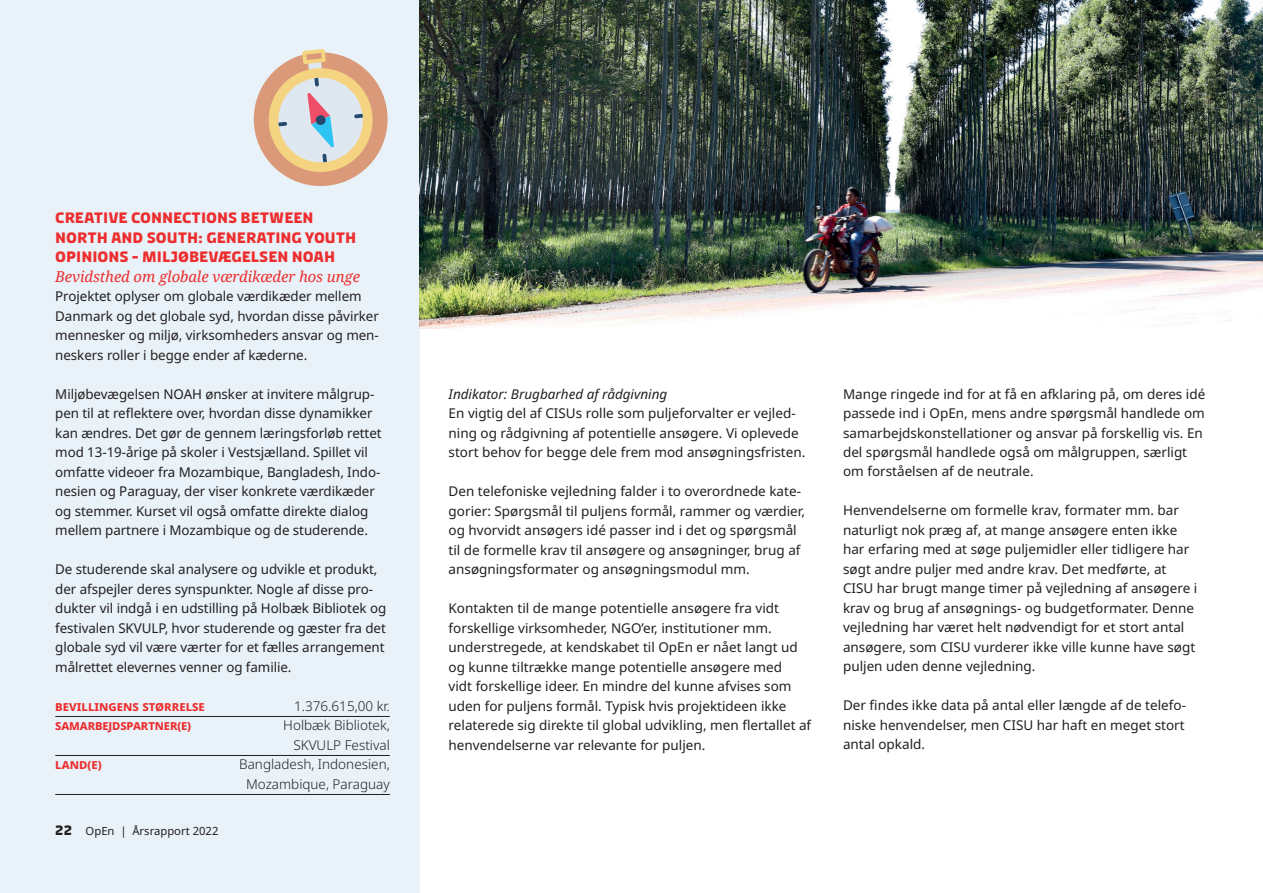
<style>
.page{position:relative;width:1263px;height:893px;background:#fff}
.page>*{position:absolute;margin:0;border:0;box-sizing:border-box;transform-origin:0 0}
.t1{font:700 15px/19.5px "Diplomacy Office";color:#ee2d2e}
.t2{font:italic 15px "Noto Serif";letter-spacing:-.005em;color:#ee2d2e}
.t3{font:13.5px/19.5px "Noto Sans";color:#231f20}
.t4{font:300 13.5px/19.5px "Noto Sans";color:#231f20;text-align:right}
.t5{font:700 13.5px "Noto Sans";color:#ee2d2e}
.t6{font:italic 13.5px "Noto Sans";color:#231f20}
.t7{font:11.25px "Noto Sans";color:#231f20}
.s1{font-family:"Diplomacy Office";font-weight:700;font-size:13.5px}
</style>
<div class="page">
<div style="left:0;top:0;width:420px;height:893px;background:#e8f2f8"></div>
<img style="left:420px;top:0;width:843px;height:329px">
<hr style="left:55px;top:716px;width:335px;height:1px;background:#231f20">
<hr style="left:55px;top:755px;width:335px;height:1px;background:#231f20">
<hr style="left:55px;top:794px;width:335px;height:1px;background:#231f20">
<div style="left:254px;top:52px;width:134px;height:134px;background:#da9978;border-radius:50%"></div>
<svg style="left:266px;top:49px;width:109px;height:126px"></svg>
<p class="t1" style="left:55px;top:208px;width:303px">CREATIVE CONNECTIONS BETWEEN<br>NORTH AND SOUTH: GENERATING YOUTH<br>OPINIONS - MILJØBEVÆGELSEN NOAH</p>
<p class="t2" style="left:55px;top:266px;width:306px">Bevidsthed om globale værdikæder hos unge</p>
<p class="t3" style="left:55px;top:287px;width:325px">Projektet oplyser om globale værdikæder mellem Danmark og det globale syd, hvordan disse påvirker mennesker og miljø, virksomheders ansvar og men&shy;neskers roller i begge ender af kæderne.</p>
<p class="t3" style="left:55px;top:384px;width:328px">Miljøbevægelsen NOAH ønsker at invitere målgrup&shy;pen til at reflektere over, hvordan disse dynamikker kan ændres. Det gør de gennem læringsforløb rettet mod 13-19-årige på skoler i Vestsjælland. Spillet vil omfatte videoer fra Mozambique, Bangladesh, Indo&shy;nesien og Paraguay, der viser konkrete værdikæder og stemmer. Kurset vil også omfatte direkte dialog mellem partnere i Mozambique og de studerende.</p>
<p class="t3" style="left:55px;top:560px;width:332px">De studerende skal analysere og udvikle et produkt, der afspejler deres synspunkter. Nogle af disse pro&shy;dukter vil indgå i en udstilling på Holbæk Bibliotek og festivalen SKVULP, hvor studerende og gæster fra det globale syd vil være værter for et fælles arrangement målrettet elevernes venner og familie.</p>
<p class="t5" style="left:55px;top:698px;width:151px">BEVILLINGENS STØRRELSE</p>
<p class="t4" style="left:294px;top:696px;width:97px">1.376.615,00 kr.</p>
<p class="t5" style="left:55px;top:717px;width:137px">SAMARBEJDSPARTNER(E)</p>
<p class="t4" style="left:283px;top:716px;width:108px">Holbæk Bibliotek,<br>SKVULP Festival</p>
<p class="t5" style="left:55px;top:756px;width:48px">LAND(E)</p>
<p class="t4" style="left:239px;top:755px;width:152px;text-align:center">Bangladesh, Indonesien,<br>Mozambique, Paraguay</p>
<p class="t7" style="left:55px;top:825px;width:165px"><span class="s1">22</span> OpEn | Årsrapport 2022</p>
<p class="t6" style="left:449px;top:384px;width:220px">Indikator: Brugbarhed af rådgivning</p>
<p class="t3" style="left:449px;top:404px;width:358px">En vigtig del af CISUs rolle som puljeforvalter er vejled&shy;ning og rådgivning af potentielle ansøgere. Vi oplevede stort behov for begge dele frem mod ansøgningsfristen.</p>
<p class="t3" style="left:449px;top:482px;width:358px">Den telefoniske vejledning falder i to overordnede kate&shy;gorier: Spørgsmål til puljens formål, rammer og værdier, og hvorvidt ansøgers idé passer ind i det og spørgsmål til de formelle krav til ansøgere og ansøgninger, brug af ansøgningsformater og ansøgningsmodul mm.</p>
<p class="t3" style="left:449px;top:599px;width:364px">Kontakten til de mange potentielle ansøgere fra vidt forskellige virksomheder, NGO’er, institutioner mm. understregede, at kendskabet til OpEn er nået langt ud og kunne tiltrække mange potentielle ansøgere med<br>vidt forskellige ideer. En mindre del kunne afvises som uden for puljens formål. Typisk hvis projektideen ikke relaterede sig direkte til global udvikling, men flertallet af henvendelserne var relevante for puljen.</p>
<p class="t3" style="left:843px;top:384px;width:364px">Mange ringede ind for at få en afklaring på, om deres idé passede ind i OpEn, mens andre spørgsmål handlede om samarbejdskonstellationer og ansvar på forskellig vis. En del spørgsmål handlede også om målgruppen, særligt om forståelsen af de neutrale.</p>
<p class="t3" style="left:843px;top:501px;width:356px">Henvendelserne om formelle krav, formater mm. bar naturligt nok præg af, at mange ansøgere enten ikke har erfaring med at søge puljemidler eller tidligere har søgt andre puljer med andre krav. Det medførte, at CISU har brugt mange timer på vejledning af ansøgere i krav og brug af ansøgnings- og budgetformater. Denne vejledning har været helt nødvendigt for et stort antal ansøgere, som CISU vurderer ikke ville kunne have søgt puljen uden denne vejledning.</p>
<p class="t3" style="left:843px;top:696px;width:344px;text-align:justify">Der findes ikke data på antal eller længde af de telefo&shy;niske henvendelser, men CISU har haft en meget stort antal opkald.</p>
</div>
